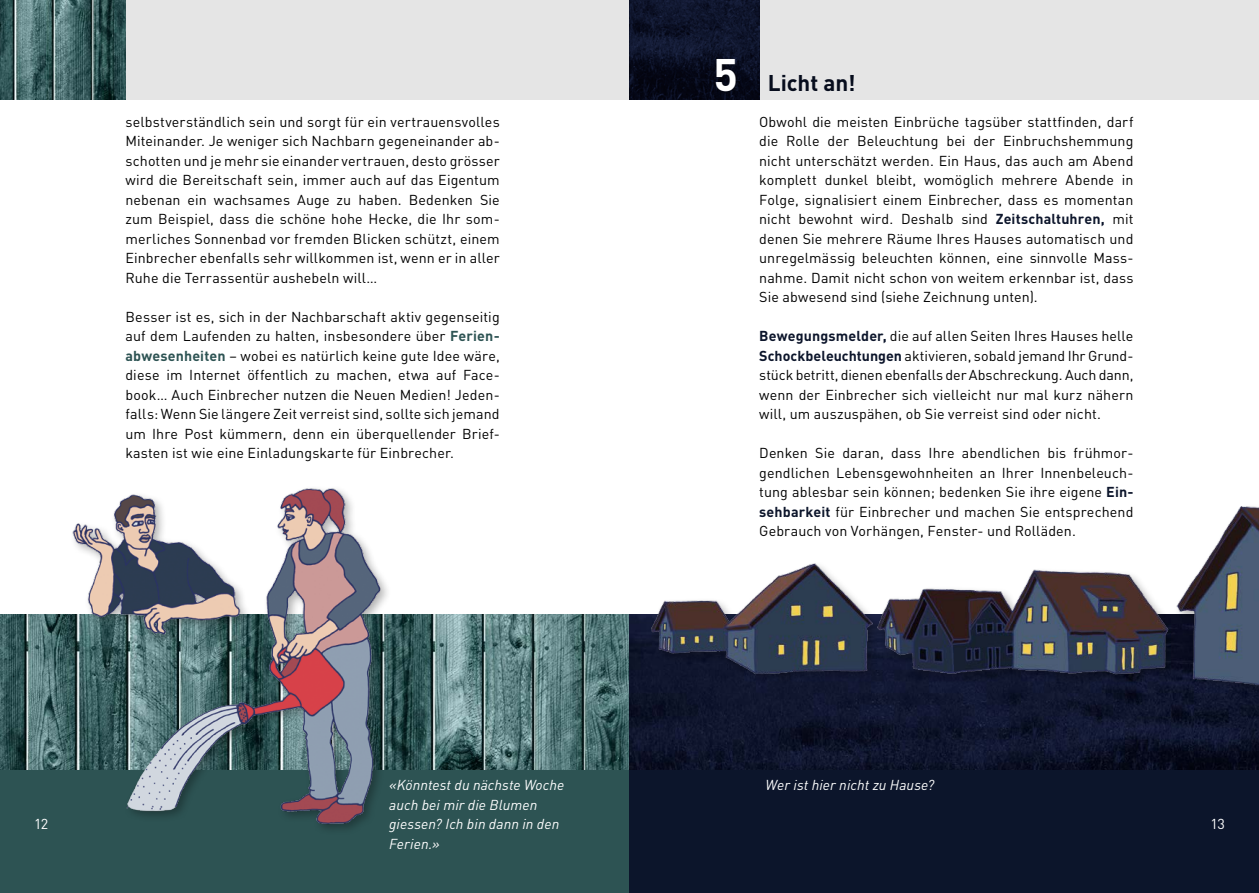
<style>
.page{position:relative;width:1259px;height:893px;background:#fff}
.page>*{position:absolute;margin:0;border:0;box-sizing:border-box;transform-origin:0 0}
.t1{font:700 45px "DIN Weber";color:#fff}
.t2{font:700 22.5px "DIN Weber";color:#070d1d}
.t3{font:14.25px/19.5px "DIN Weber";letter-spacing:.005em;color:#000;text-align:justify}
.t4{font:italic 14.25px/19.5px "DIN Weber";letter-spacing:.005em;color:#fff}
.t5{font:14.25px "DIN Weber";color:#fff}
.s1{font-weight:700;color:#2d5353}
.s2{font-weight:700;color:#0c152b}
</style>
<div class="page">
<img style="left:0;top:614px;width:629px;height:156px">
<img style="left:629px;top:614px;width:630px;height:156px">
<div style="left:0;top:770px;width:629px;height:123px;background:#2d5353"></div>
<div style="left:629px;top:770px;width:630px;height:123px;background:#0c152b"></div>
<div style="left:759px;top:0;width:500px;height:100px;background:#e5e5e5"></div>
<img style="left:0;top:0;width:125px;height:100px">
<img style="left:629px;top:0;width:130px;height:100px">
<img style="left:631px;top:506px;width:628px;height:200px">
<div style="left:125px;top:0;width:504px;height:100px;background:#e5e5e5"></div>
<div style="left:714px;top:56px;width:28px;height:42px;background:#000;opacity:.3"></div>
<img style="left:60px;top:488px;width:345px;height:341px">
<p class="t3" style="left:125px;top:112px;width:376px">selbstverständlich sein und sorgt für ein vertrauensvolles Miteinander. Je weniger sich Nachbarn gegeneinander ab&shy;schotten und je mehr sie einander vertrauen, desto grösser wird die Bereitschaft sein, immer auch auf das Eigentum nebenan ein wachsames Auge zu haben. Bedenken Sie zum Beispiel, dass die schöne hohe Hecke, die Ihr som&shy;merliches Sonnenbad vor fremden Blicken schützt, einem Einbrecher ebenfalls sehr willkommen ist, wenn er in aller Ruhe die Terrassentür aushebeln will…</p>
<p class="t3" style="left:125px;top:307px;width:376px;text-align:left">Besser ist es, sich in der Nachbarschaft aktiv gegenseitig auf dem Laufenden zu halten, insbesondere über <span class="s1">Ferien&shy;abwesenheiten</span> – wobei es natürlich keine gute Idee wäre, diese im Internet öffentlich zu machen, etwa auf Face&shy;book… Auch Einbrecher nutzen die Neuen Medien! Jeden&shy;falls: Wenn Sie längere Zeit verreist sind, sollte sich jemand um Ihre Post kümmern, denn ein überquellender Brief&shy;kasten ist wie eine Einladungskarte für Einbrecher.</p>
<h1 class="t1" style="left:713px;top:45px;width:26px">5</h1>
<h2 class="t2" style="left:767px;top:68px;width:89px">Licht an!</h2>
<p class="t3" style="left:759px;top:112px;width:376px">Obwohl die meisten Einbrüche tagsüber stattfinden, darf die Rolle der Beleuchtung bei der Einbruchshemmung nicht unterschätzt werden. Ein Haus, das auch am Abend komplett dunkel bleibt, womöglich mehrere Abende in Folge, signalisiert einem Einbrecher, dass es momentan nicht bewohnt wird. Deshalb sind <span class="s2">Zeitschaltuhren,</span> mit denen Sie mehrere Räume Ihres Hauses automatisch und unregelmässig beleuchten können, eine sinnvolle Mass&shy;nahme. Damit nicht schon von weitem erkennbar ist, dass Sie abwesend sind (siehe Zeichnung unten).</p>
<p class="t3" style="left:759px;top:326px;width:376px;text-align:left"><span class="s2">Bewegungsmelder,</span> die auf allen Seiten Ihres Hauses helle <span class="s2">Schockbeleuchtungen</span> aktivieren, sobald jemand Ihr Grund&shy;stück betritt, dienen ebenfalls der Abschreckung. Auch dann, wenn der Einbrecher sich vielleicht nur mal kurz nähern will, um auszuspähen, ob Sie verreist sind oder nicht.</p>
<p class="t3" style="left:759px;top:443px;width:376px">Denken Sie daran, dass Ihre abendlichen bis frühmor&shy;gendlichen Lebensgewohnheiten an Ihrer Innenbeleuch&shy;tung ablesbar sein können; bedenken Sie ihre eigene <span class="s2">Ein&shy;sehbarkeit</span> für Einbrecher und machen Sie entsprechend Gebrauch von Vorhängen, Fenster- und Rolläden.</p>
<p class="t4" style="left:389px;top:775px;width:177px">«Könntest du nächste Woche</p>
<p class="t4" style="left:765px;top:775px;width:170px">Wer ist hier nicht zu Hause?</p>
<p class="t4" style="left:389px;top:794px;width:172px">auch bei mir die Blumen giessen? Ich bin dann in den<br>Ferien.»</p>
<p class="t5" style="left:34px;top:815px;width:16px">12</p>
<p class="t5" style="left:1210px;top:815px;width:16px">13</p>
</div>
